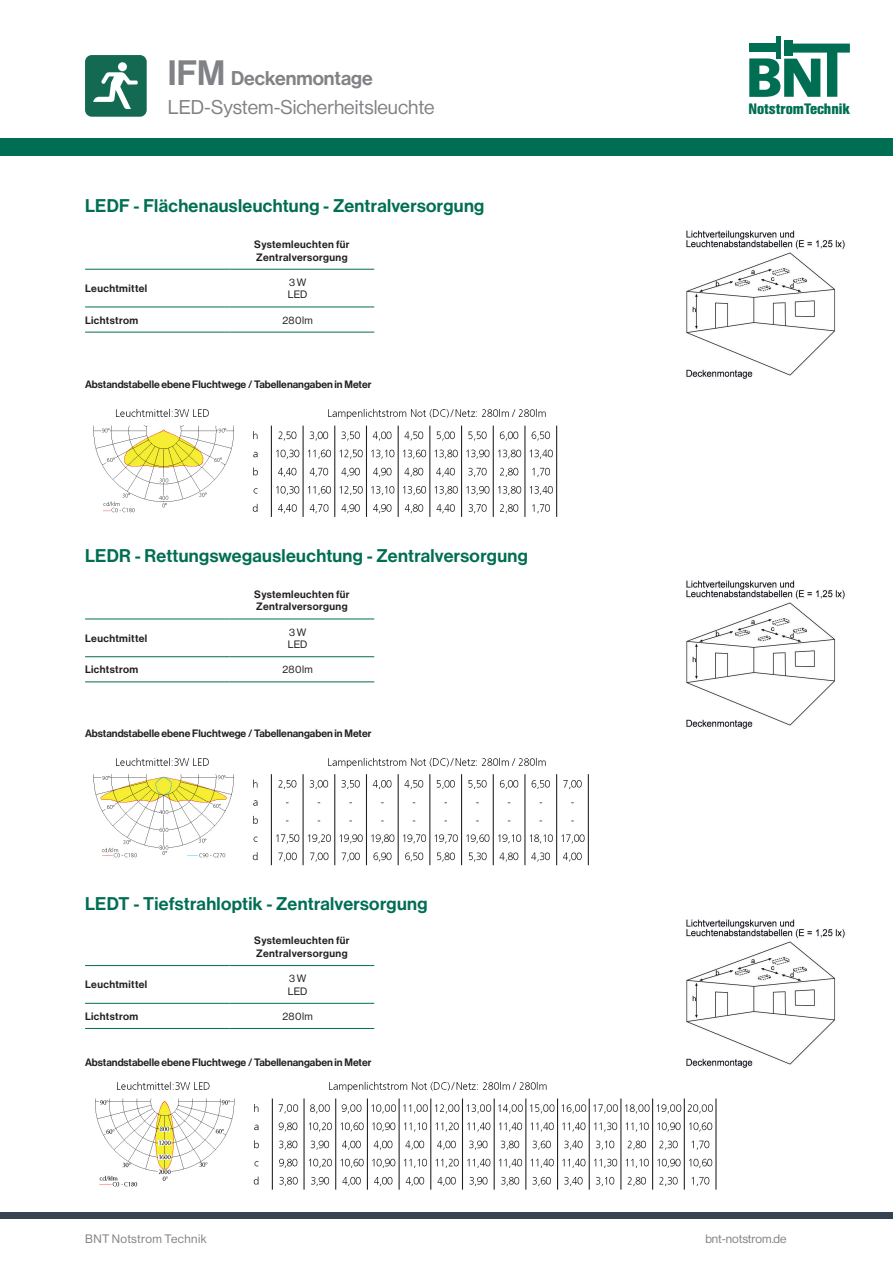
<style>
.page{position:relative;width:893px;height:1263px;background:#fff}
.page>*{position:absolute;margin:0;border:0;box-sizing:border-box;transform-origin:0 0}
.t1{font:19.5px "N Haas Grotesk DS Std 55 Rg";color:#808285}
.t2{font:19.5px "N Haas Grotesk DS Std 65 Md";color:#808285}
.t3{font:18px "N Haas Grotesk DS Std 65 Md";letter-spacing:.02em;color:#006e53}
.t4{font:700 15px "Helvetica Con BQ";color:#006e53}
.t5{font:12px "N Haas Grotesk DS Std 55 Rg";letter-spacing:.015em;color:#808285}
.t6{font:10.5px/12.6px "N Haas Grotesk DS Std 65 Md";letter-spacing:.02em;color:#231f20}
.t7{font:10.5px "N Haas Grotesk DS Std 65 Md";color:#231f20}
.t8{font:10.5px/12.6px "N Haas Grotesk DS Std 55 Rg";letter-spacing:.035em;color:#231f20}
.s1{font-size:34.5px}
</style>
<div class="page">
<svg style="left:749px;top:44px;width:101px;height:53px"></svg>
<div style="left:784px;top:40px;width:9px;height:16px;background:#006e53"></div>
<div style="left:749px;top:43px;width:31px;height:9px;background:#006e53"></div>
<hr style="left:776px;top:36px;width:4px;height:23px;background:#006e53">
<div style="left:0;top:138px;width:893px;height:17px;background:#006e53"></div>
<div style="left:86px;top:56px;width:59px;height:59px;background:#136952;border-radius:5px"></div>
<div style="left:85px;top:55px;width:62px;height:62px;border:3px solid #136952;border-radius:5px"></div>
<div style="left:118px;top:62px;width:9px;height:9px;background:#fff;border-radius:50%"></div>
<svg style="left:93px;top:72px;width:45px;height:37px"></svg>
<div style="left:0;top:1212px;width:893px;height:6px;background:#364352"></div>
<img style="left:686px;top:231px;width:159px;height:148px">
<img style="left:686px;top:580px;width:159px;height:149px">
<img style="left:93px;top:408px;width:465px;height:109px">
<img style="left:93px;top:757px;width:496px;height:109px">
<hr style="left:85px;top:269px;width:145px;height:1px;background:#006e53">
<hr style="left:230px;top:269px;width:144px;height:1px;background:#006e53">
<hr style="left:85px;top:307px;width:145px;height:1px;background:#006e53">
<hr style="left:230px;top:307px;width:144px;height:1px;background:#006e53">
<hr style="left:85px;top:332px;width:145px;height:1px;background:#006e53">
<hr style="left:230px;top:332px;width:144px;height:1px;background:#006e53">
<hr style="left:85px;top:619px;width:145px;height:1px;background:#006e53">
<hr style="left:230px;top:619px;width:144px;height:1px;background:#006e53">
<hr style="left:85px;top:656px;width:145px;height:1px;background:#006e53">
<hr style="left:230px;top:656px;width:144px;height:1px;background:#006e53">
<hr style="left:85px;top:681px;width:145px;height:1px;background:#006e53">
<hr style="left:230px;top:681px;width:144px;height:1px;background:#006e53">
<img style="left:686px;top:919px;width:159px;height:149px">
<img style="left:95px;top:1081px;width:622px;height:109px">
<hr style="left:85px;top:965px;width:145px;height:1px;background:#006e53">
<hr style="left:230px;top:965px;width:144px;height:1px;background:#006e53">
<hr style="left:85px;top:1003px;width:145px;height:1px;background:#006e53">
<hr style="left:230px;top:1003px;width:144px;height:1px;background:#006e53">
<hr style="left:85px;top:1028px;width:145px;height:1px;background:#006e53">
<hr style="left:230px;top:1028px;width:144px;height:1px;background:#006e53">
<h1 class="t2" style="left:168px;top:67px;width:206px"><span class="s1">IFM</span> Deckenmontage</h1>
<h1 class="t1" style="left:168px;top:96px;width:268px">LED-System-Sicherheitsleuchte</h1>
<h2 class="t3" style="left:85px;top:195px;width:401px">LEDF - Flächenausleuchtung - Zentralversorgung</h2>
<p class="t6" style="left:254px;top:238px;width:97px">Systemleuchten für<br>Zentralversorgung</p>
<p class="t6" style="left:85px;top:282px;width:64px">Leuchtmittel</p>
<p class="t8" style="left:288px;top:276px;width:21px">3 W<br>LED</p>
<p class="t6" style="left:85px;top:314px;width:55px">Lichtstrom</p>
<p class="t8" style="left:282px;top:314px;width:32px">280lm</p>
<p class="t7" style="left:85px;top:378px;width:288px">Abstandstabelle ebene Fluchtwege / Tabellenangaben in Meter</p>
<h2 class="t3" style="left:85px;top:546px;width:444px">LEDR - Rettungswegausleuchtung - Zentralversorgung</h2>
<p class="t6" style="left:254px;top:588px;width:97px">Systemleuchten für<br>Zentralversorgung</p>
<p class="t6" style="left:85px;top:632px;width:64px">Leuchtmittel</p>
<p class="t8" style="left:288px;top:626px;width:21px">3 W<br>LED</p>
<p class="t6" style="left:85px;top:663px;width:55px">Lichtstrom</p>
<p class="t8" style="left:282px;top:663px;width:32px">280lm</p>
<p class="t7" style="left:85px;top:728px;width:288px">Abstandstabelle ebene Fluchtwege / Tabellenangaben in Meter</p>
<h2 class="t3" style="left:85px;top:893px;width:344px">LEDT - Tiefstrahloptik - Zentralversorgung</h2>
<p class="t6" style="left:254px;top:935px;width:97px">Systemleuchten für<br>Zentralversorgung</p>
<p class="t6" style="left:85px;top:979px;width:64px">Leuchtmittel</p>
<p class="t8" style="left:288px;top:972px;width:21px">3 W<br>LED</p>
<p class="t6" style="left:85px;top:1010px;width:55px">Lichtstrom</p>
<p class="t8" style="left:282px;top:1010px;width:32px">280lm</p>
<p class="t7" style="left:85px;top:1056px;width:288px">Abstandstabelle ebene Fluchtwege / Tabellenangaben in Meter</p>
<h3 class="t4" style="left:748px;top:100px;width:103px">NotstromTechnik</h3>
<p class="t5" style="left:85px;top:1231px;width:123px">BNT Notstrom Technik</p>
<p class="t5" style="left:705px;top:1231px;width:83px">bnt-notstrom.de</p>
</div>
